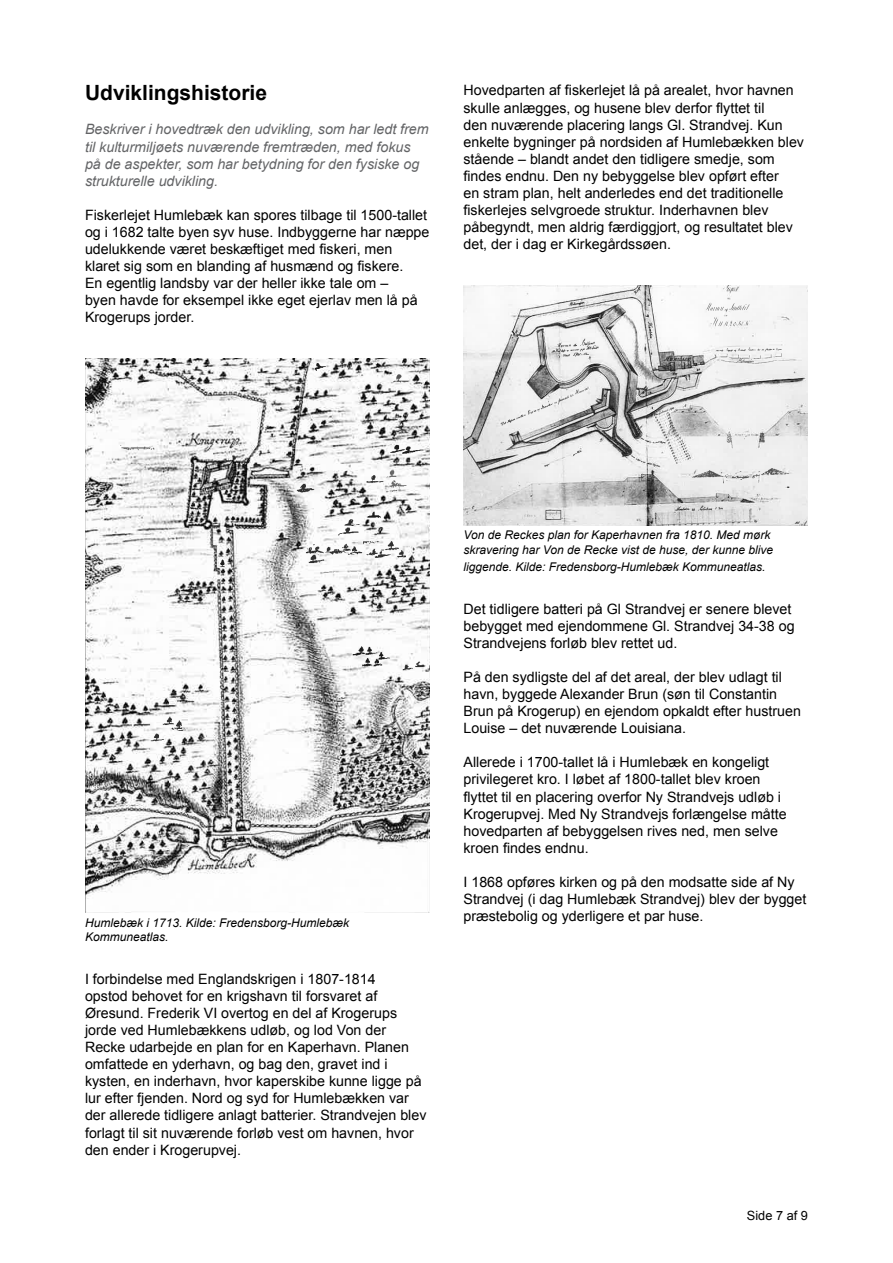
<style>
.page{position:relative;width:893px;height:1263px;background:#fff}
.page>*{position:absolute;margin:0;border:0;box-sizing:border-box;transform-origin:0 0}
.t1{font:700 21px "Arial";color:#000}
.t2{font:14.25px/17.1px "Arial";color:#000}
.t3{font:italic 14.25px/17.1px "Arial";color:#636466}
.t4{font:12.75px "Arial";color:#000}
.t5{font:italic 12px/14.4px "Arial";color:#000}
</style>
<div class="page">
<img style="left:85px;top:672px;width:16px;height:240px">
<img style="left:85px;top:359px;width:344px;height:313px">
<img style="left:101px;top:373px;width:328px;height:539px">
<img style="left:463px;top:286px;width:9px;height:163px">
<img style="left:799px;top:286px;width:9px;height:239px">
<img style="left:472px;top:286px;width:327px;height:239px">
<h1 class="t1" style="left:85px;top:79px;width:184px">Udviklingshistorie</h1>
<p class="t3" style="left:85px;top:121px;width:345px">Beskriver i hovedtræk den udvikling, som har ledt frem til kulturmiljøets nuværende fremtræden, med fokus på de aspekter, som har betydning for den fysiske og strukturelle udvikling.</p>
<p class="t2" style="left:85px;top:206px;width:346px">Fiskerlejet Humlebæk kan spores tilbage til 1500-tallet og i 1682 talte byen syv huse. Indbyggerne har næppe udelukkende været beskæftiget med fiskeri, men klaret sig som en blanding af husmænd og fiskere.<br>En egentlig landsby var der heller ikke tale om –<br>byen havde for eksempel ikke eget ejerlav men lå på Krogerups jorder.</p>
<p class="t2" style="left:463px;top:82px;width:342px">Hovedparten af fiskerlejet lå på arealet, hvor havnen skulle anlægges, og husene blev derfor flyttet til<br>den nuværende placering langs Gl. Strandvej. Kun enkelte bygninger på nordsiden af Humlebækken blev stående – blandt andet den tidligere smedje, som findes endnu. Den ny bebyggelse blev opført efter<br>en stram plan, helt anderledes end det traditionelle fiskerlejes selvgroede struktur. Inderhavnen blev påbegyndt, men aldrig færdiggjort, og resultatet blev det, der i dag er Kirkegårdssøen.</p>
<p class="t5" style="left:85px;top:915px;width:266px">Humlebæk i 1713. Kilde: Fredensborg-Humlebæk<br>Kommuneatlas.</p>
<p class="t2" style="left:85px;top:970px;width:343px">I forbindelse med Englandskrigen i 1807-1814<br>opstod behovet for en krigshavn til forsvaret af Øresund. Frederik VI overtog en del af Krogerups jorde ved Humlebækkens udløb, og lod Von der Recke udarbejde en plan for en Kaperhavn. Planen omfattede en yderhavn, og bag den, gravet ind i kysten, en inderhavn, hvor kaperskibe kunne ligge på lur efter fjenden. Nord og syd for Humlebækken var der allerede tidligere anlagt batterier. Strandvejen blev forlagt til sit nuværende forløb vest om havnen, hvor den ender i Krogerupvej.</p>
<p class="t5" style="left:463px;top:528px;width:311px">Von de Reckes plan for Kaperhavnen fra 1810. Med mørk skravering har Von de Recke vist de huse, der kunne blive</p>
<p class="t5" style="left:463px;top:560px;width:304px">liggende. Kilde: Fredensborg-Humlebæk Kommuneatlas.</p>
<p class="t2" style="left:463px;top:600px;width:333px">Det tidligere batteri på Gl Strandvej er senere blevet bebygget med ejendommene Gl. Strandvej 34-38 og<br>Strandvejens forløb blev rettet ud.</p>
<p class="t2" style="left:463px;top:668px;width:339px">På den sydligste del af det areal, der blev udlagt til havn, byggede Alexander Brun (søn til Constantin Brun på Krogerup) en ejendom opkaldt efter hustruen Louise – det nuværende Louisiana.</p>
<p class="t2" style="left:463px;top:754px;width:325px">Allerede i 1700-tallet lå i Humlebæk en kongeligt privilegeret kro. I løbet af 1800-tallet blev kroen flyttet til en placering overfor Ny Strandvejs udløb i Krogerupvej. Med Ny Strandvejs forlængelse måtte hovedparten af bebyggelsen rives ned, men selve kroen findes endnu.</p>
<p class="t2" style="left:463px;top:873px;width:344px">I 1868 opføres kirken og på den modsatte side af Ny<br>Strandvej (i dag Humlebæk Strandvej) blev der bygget præstebolig og yderligere et par huse.</p>
<p class="t4" style="left:747px;top:1207px;width:62px">Side 7 af 9</p>
</div>
